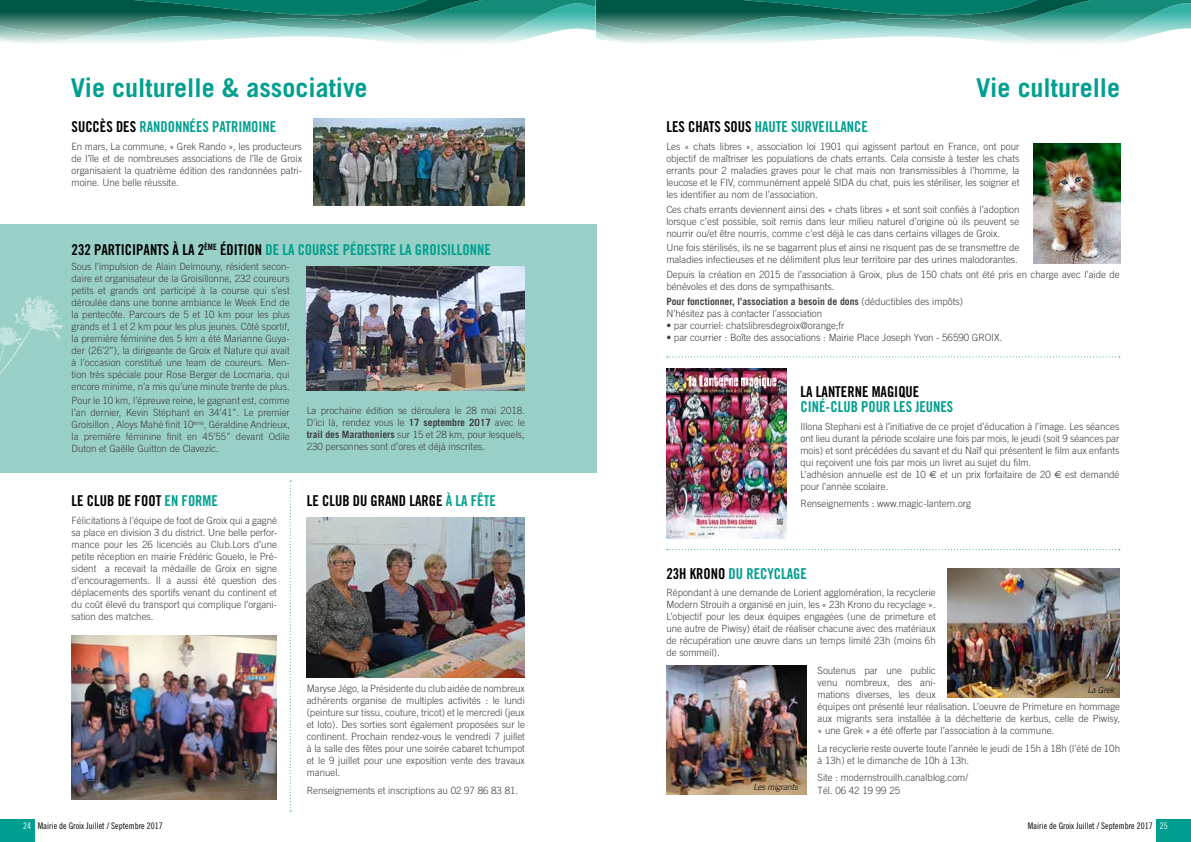
<style>
.page{position:relative;width:1191px;height:842px;background:#fff}
.page>*{position:absolute;margin:0;border:0;box-sizing:border-box;transform-origin:0 0}
.t1{font:700 26px "Trade Gothic";color:#009f8f}
.t2{font:15px "Trade Gothic Bold Cond Twenty";color:#009f8f}
.t3{font:15px "Trade Gothic Bold Cond Twenty";color:#000}
.t4{font:300 10px/12px "Trade Gothic";color:#3e3d40;text-align:justify}
.t5{font:9px "Trade Gothic Cond Eighteen";color:#000}
.t6{font:italic 300 8.5px "Trade Gothic";color:#000}
.s1{color:#000}
.s2{font-weight:700}
.s3{font-family:"Euro Sans";font-weight:400}
.s4{color:#009f8f}
.s5{color:#fff}
</style>
<div class="page">
<div style="left:0;top:224px;width:596px;height:248px;background:#98d0c7"></div>
<div style="left:0;top:820px;width:34px;height:22px;background:#009f8f"></div>
<div style="left:1157px;top:820px;width:34px;height:22px;background:#009f8f"></div>
<img style="left:83px;top:0;width:512px;height:44px">
<img style="left:0;top:0;width:544px;height:36px">
<img style="left:596px;top:36px;width:96px;height:7px">
<img style="left:692px;top:0;width:499px;height:44px">
<img style="left:596px;top:0;width:557px;height:36px">
<img style="left:313px;top:118px;width:212px;height:87px">
<img style="left:72px;top:636px;width:205px;height:163px">
<img style="left:307px;top:518px;width:218px;height:160px">
<img style="left:666px;top:368px;width:120px;height:170px">
<img style="left:947px;top:569px;width:172px;height:129px">
<img style="left:666px;top:666px;width:140px;height:129px">
<img style="left:1033px;top:143px;width:87px;height:121px">
<svg style="left:290px;top:480px;width:1px;height:331px"></svg>
<svg style="left:0;top:296px;width:64px;height:79px"></svg>
<img style="left:307px;top:267px;width:218px;height:124px">
<svg style="left:667px;top:356px;width:452px;height:1px"></svg>
<svg style="left:667px;top:549px;width:452px;height:1px"></svg>
<h1 class="t1" style="left:71px;top:72px;width:298px">Vie culturelle &amp; associative</h1>
<h1 class="t1" style="left:976px;top:72px;width:145px">Vie culturelle</h1>
<h2 class="t2" style="left:72px;top:118px;width:206px"><span class="s1">SUCCÈS DES</span> RANDONNÉES PATRIMOINE</h2>
<p class="t4" style="left:72px;top:140px;width:232px">En mars, La commune, « Grek Rando », les producteurs de l’île et de nombreuses associations de l’île de Groix organisaient la quatrième édition des randonnées patri&shy;moine. Une belle réussite.</p>
<h2 class="t2" style="left:666px;top:118px;width:203px"><span class="s1">LES CHATS SOUS</span> HAUTE SURVEILLANCE</h2>
<p class="t4" style="left:666px;top:140px;width:354px">Les « chats libres », association loi 1901 qui agissent partout en France, ont pour objectif de maîtriser les populations de chats errants. Cela consiste à tester les chats errants pour 2 maladies graves pour le chat mais non transmissibles à l’homme, la leucose et le FIV, communément appelé SIDA du chat, puis les stériliser, les soigner et les identifier au nom de l’association.</p>
<p class="t4" style="left:666px;top:203px;width:354px">Ces chats errants deviennent ainsi des « chats libres » et sont soit confiés à l’adoption lorsque c’est possible, soit remis dans leur milieu naturel d’origine où ils peuvent se nourrir ou/et être nourris, comme c’est déjà le cas dans certains villages de Groix.</p>
<p class="t4" style="left:666px;top:242px;width:354px">Une fois stérilisés, ils ne se bagarrent plus et ainsi ne risquent pas de se transmettre de maladies infectieuses et ne délimitent plus leur territoire par des urines malodorantes.</p>
<p class="t4" style="left:666px;top:269px;width:455px">Depuis la création en 2015 de l’association à Groix, plus de 150 chats ont été pris en charge avec l’aide de bénévoles et des dons de sympathisants.</p>
<p class="t4" style="left:666px;top:295px;width:298px"><span class="s2">Pour fonctionner, l’association a besoin de dons</span> (déductibles des impôts)<br>N’hésitez pas à contacter l’association</p>
<p class="t4" style="left:666px;top:319px;width:180px">• par courriel: chatslibresdegroix@orange;fr</p>
<p class="t4" style="left:666px;top:331px;width:337px">• par courrier : Boîte des associations : Mairie Place Joseph Yvon - 56590 GROIX.</p>
<h2 class="t2" style="left:72px;top:240px;width:421px"><span class="s1">232 PARTICIPANTS À LA 2</span><sup>ÈME</sup> <span class="s1">ÉDITION</span> DE LA COURSE PÉDESTRE LA GROISILLONNE</h2>
<p class="t4" style="left:72px;top:260px;width:220px">Sous l’impulsion de Alain Delmouny, résident secon&shy;daire et organisateur de la Groisillonne, 232 coureurs petits et grands ont participé à la course qui s’est déroulée dans une bonne ambiance le Week End de la pentecôte. Parcours de 5 et 10 km pour les plus grands et 1 et 2 km pour les plus jeunes. Côté sportif, la première féminine des 5 km a été Marianne Guya&shy;der (26’2”), la dirigeante de Groix et Nature qui avait à l’occasion constitué une team de coureurs. Men&shy;tion très spéciale pour Rose Berger de Locmaria, qui encore minime, n’a mis qu’une minute trente de plus.</p>
<p class="t4" style="left:72px;top:395px;width:220px">Pour le 10 km, l’épreuve reine, le gagnant est, comme l’an dernier, Kevin Stéphant en 34’41”. Le premier Groisillon , Aloys Mahé finit 10<sup>ème</sup>, Géraldine Andrieux, la première féminine finit en 45’55” devant Odile Duton et Gaëlle Guitton de Clavezic.</p>
<p class="t4" style="left:307px;top:404px;width:220px">La prochaine édition se déroulera le 28 mai 2018.<br>D’ici là, rendez vous le <span class="s2">17 septembre 2017</span> avec le <span class="s2">trail des Marathoniers</span> sur 15 et 28 km, pour lesquels, 230 personnes sont d’ores et déjà inscrites.</p>
<h2 class="t3" style="left:800px;top:382px;width:120px">LA LANTERNE MAGIQUE</h2>
<h2 class="t2" style="left:800px;top:397px;width:154px">CINÉ-CLUB POUR LES JEUNES</h2>
<p class="t4" style="left:800px;top:420px;width:320px;text-align:left">Illona Stephani est à l’initiative de ce projet d’éducation à l’image. Les séances ont lieu durant la période scolaire une fois par mois, le jeudi (soit 9 séances par mois) et sont précédées du savant et du Naïf qui présentent le film aux enfants qui reçoivent une fois par mois un livret au sujet du film.<br>L’adhésion annuelle est de 10 <span class="s3">€</span> et un prix forfaitaire de 20 <span class="s3">€</span> est demandé pour l’année scolaire.</p>
<p class="t4" style="left:800px;top:497px;width:172px">Renseignements : www.magic-lantern.org</p>
<h2 class="t3" style="left:307px;top:492px;width:191px">LE CLUB DU GRAND LARGE <span class="s4">À LA FÊTE</span></h2>
<h2 class="t3" style="left:72px;top:492px;width:148px">LE CLUB DE FOOT <span class="s4">EN FORME</span></h2>
<p class="t4" style="left:72px;top:514px;width:207px">Félicitations à l’équipe de foot de Groix qui a gagné sa place en division 3 du district. Une belle perfor&shy;mance pour les 26 licenciés au Club.Lors d’une petite réception en mairie Frédéric Gouelo, le Pré&shy;sident a recevait la médaille de Groix en signe d’encouragements. Il a aussi été question des déplacements des sportifs venant du continent et du coût élevé du transport qui complique l’organi&shy;sation des matches.</p>
<h2 class="t2" style="left:666px;top:564px;width:142px"><span class="s1">23H KRONO</span> DU RECYCLAGE</h2>
<p class="t4" style="left:666px;top:587px;width:271px">Répondant à une demande de Lorient agglomération, la recyclerie Modern Strouih a organisé en juin, les « 23h Krono du recyclage ».<br>L’objectif pour les deux équipes engagées (une de primeture et une autre de Piwisy) était de réaliser chacune avec des matériaux de récupération une œuvre dans un temps limité 23h (moins 6h de sommeil).</p>
<p class="t4" style="left:817px;top:664px;width:304px;text-align:left">Soutenus par une public<br>venu nombreux, des ani-<br>mations diverses, les deux<br>équipes ont présenté leur réalisation. L’oeuvre de Primeture en hommage aux migrants sera installée à la déchetterie de kerbus, celle de Piwisy, « une Grek » a été offerte par l’association à la commune.</p>
<p class="t4" style="left:817px;top:742px;width:304px">La recyclerie reste ouverte toute l’année le jeudi de 15h à 18h (l’été de 10h à 13h) et le dimanche de 10h à 13h.</p>
<p class="t4" style="left:817px;top:772px;width:152px">Site : modernstrouilh.canalblog.com/<br>Tél. 06 42 19 99 25</p>
<p class="t4" style="left:307px;top:682px;width:220px">Maryse Jégo, la Présidente du club aidée de nombreux adhérents organise de multiples activités : le lundi (peinture sur tissu, couture, tricot) et le mercredi (jeux et loto). Des sorties sont également proposées sur le continent. Prochain rendez-vous le vendredi 7 juillet à la salle des fêtes pour une soirée cabaret tchumpot et le 9 juillet pour une exposition vente des travaux manuel.</p>
<p class="t4" style="left:307px;top:784px;width:213px">Renseignements et inscriptions au 02 97 86 83 81.</p>
<p class="t6" style="left:1087px;top:685px;width:29px">La Grek</p>
<p class="t6" style="left:753px;top:782px;width:46px">Les migrants</p>
<p class="t5" style="left:23px;top:820px;width:141px"><span class="s5">24</span> Mairie de Groix Juillet / Septembre 2017</p>
<p class="t5" style="left:1027px;top:820px;width:142px">Mairie de Groix Juillet / Septembre 2017 <span class="s5">25</span></p>
</div>
